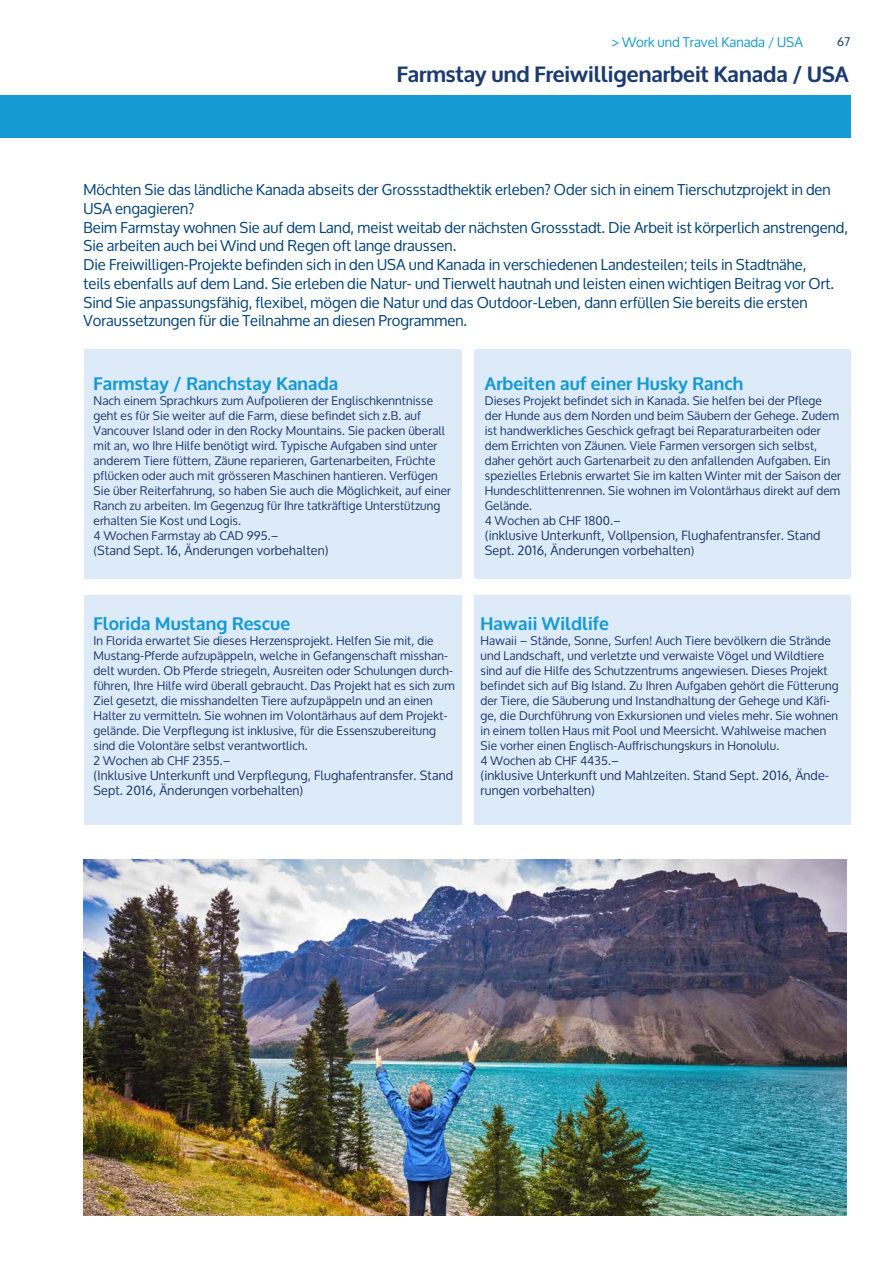
<style>
.page{position:relative;width:893px;height:1263px;background:#fff}
.page>*{position:absolute;margin:0;border:0;box-sizing:border-box;transform-origin:0 0}
.t1{font:700 21.9px "Oxygen";color:#1c3b6e}
.t2{font:700 18px "Oxygen";letter-spacing:.01em;color:#169ad3}
.t3{font:15px/18.8px "Oxygen";color:#004177}
.t4{font:13.5px "Oxygen";color:#169ad3}
.t5{font:12.75px/15px "Oxygen";letter-spacing:.01em;color:#1c3b6e}
.t6{font:12px/15px "Oxygen";letter-spacing:.01em;color:#1c3b6e}
.s1{font-size:12px}
</style>
<div class="page">
<div style="left:0;top:96px;width:850px;height:42px;background:#169ad3"></div>
<div style="left:84px;top:349px;width:377px;height:230px;background:#ddeaf8"></div>
<div style="left:84px;top:595px;width:377px;height:230px;background:#ddeaf8"></div>
<div style="left:474px;top:349px;width:376px;height:230px;background:#ddeaf8"></div>
<div style="left:474px;top:595px;width:376px;height:230px;background:#ddeaf8"></div>
<img style="left:84px;top:859px;width:762px;height:356px">
<p class="t4" style="left:611px;top:34px;width:193px">&gt; Work und Travel Kanada / USA</p>
<p class="t6" style="left:837px;top:34px;width:15px">67</p>
<h1 class="t1" style="left:397px;top:60px;width:453px">Farmstay und Freiwilligenarbeit Kanada / USA</h1>
<p class="t3" style="left:83px;top:180px;width:766px">Möchten Sie das ländliche Kanada abseits der Grossstadthektik erleben? Oder sich in einem Tierschutzprojekt in den USA engagieren?<br>Beim Farmstay wohnen Sie auf dem Land, meist weitab der nächsten Grossstadt. Die Arbeit ist körperlich anstrengend, Sie arbeiten auch bei Wind und Regen oft lange draussen.<br>Die Freiwilligen-Projekte befinden sich in den USA und Kanada in verschiedenen Landesteilen; teils in Stadtnähe,<br>teils ebenfalls auf dem Land. Sie erleben die Natur- und Tierwelt hautnah und leisten einen wichtigen Beitrag vor Ort.<br>Sind Sie anpassungsfähig, flexibel, mögen die Natur und das Outdoor-Leben, dann erfüllen Sie bereits die ersten Voraussetzungen für die Teilnahme an diesen Programmen.</p>
<h2 class="t2" style="left:94px;top:372px;width:246px">Farmstay / Ranchstay Kanada</h2>
<p class="t6" style="left:94px;top:393px;width:359px">Nach einem Sprachkurs zum Aufpolieren der Englischkenntnisse geht es für Sie weiter auf die Farm, diese befindet sich z.B. auf Vancouver Island oder in den Rocky Mountains. Sie packen überall mit an, wo Ihre Hilfe benötigt wird. Typische Aufgaben sind unter anderem Tiere füttern, Zäune reparieren, Gartenarbeiten, Früchte pflücken oder auch mit grösseren Maschinen hantieren. Verfügen Sie über Reiterfahrung, so haben Sie auch die Möglichkeit, auf einer Ranch zu arbeiten. Im Gegenzug für Ihre tatkräftige Unterstützung erhalten Sie Kost und Logis.<br>4 Wochen Farmstay ab CAD 995.–</p>
<p class="t5" style="left:94px;top:543px;width:236px"><span class="s1">(</span>Stand Sept. 16, Änderungen vorbehalten)</p>
<h2 class="t2" style="left:94px;top:612px;width:198px">Florida Mustang Rescue</h2>
<p class="t6" style="left:94px;top:633px;width:363px">In Florida erwartet Sie dieses Herzensprojekt. Helfen Sie mit, die Mustang-Pferde aufzupäppeln, welche in Gefangenschaft misshan&shy;delt wurden. Ob Pferde striegeln, Ausreiten oder Schulungen durch&shy;führen, Ihre Hilfe wird überall gebraucht. Das Projekt hat es sich zum Ziel gesetzt, die misshandelten Tiere aufzupäppeln und an einen Halter zu vermitteln. Sie wohnen im Volontärhaus auf dem Projekt&shy;gelände. Die Verpflegung ist inklusive, für die Essenszubereitung sind die Volontäre selbst verantwortlich.<br>2 Wochen ab CHF 2355.–</p>
<p class="t5" style="left:94px;top:768px;width:361px">(Inklusive Unterkunft und Verpflegung, Flughafentransfer. Stand<br>Sept. 2016, Änderungen vorbehalten)</p>
<h2 class="t2" style="left:485px;top:372px;width:260px">Arbeiten auf einer Husky Ranch</h2>
<p class="t6" style="left:485px;top:393px;width:358px">Dieses Projekt befindet sich in Kanada. Sie helfen bei der Pflege der Hunde aus dem Norden und beim Säubern der Gehege. Zudem ist handwerkliches Geschick gefragt bei Reparaturarbeiten oder dem Errichten von Zäunen. Viele Farmen versorgen sich selbst, daher gehört auch Gartenarbeit zu den anfallenden Aufgaben. Ein spezielles Erlebnis erwartet Sie im kalten Winter mit der Saison der Hundeschlittenrennen. Sie wohnen im Volontärhaus direkt auf dem Gelände.<br>4 Wochen ab CHF 1800.–</p>
<p class="t5" style="left:485px;top:528px;width:337px">(inklusive Unterkunft, Vollpension, Flughafentransfer. Stand<br>Sept. 2016, Änderungen vorbehalten<span class="s1">)</span></p>
<h2 class="t2" style="left:480px;top:612px;width:130px">Hawaii Wildlife</h2>
<p class="t6" style="left:480px;top:633px;width:359px">Hawaii – Stände, Sonne, Surfen! Auch Tiere bevölkern die Strände und Landschaft, und verletzte und verwaiste Vögel und Wildtiere sind auf die Hilfe des Schutzzentrums angewiesen. Dieses Projekt befindet sich auf Big Island. Zu Ihren Aufgaben gehört die Fütterung der Tiere, die Säuberung und Instandhaltung der Gehege und Käfi&shy;ge, die Durchführung von Exkursionen und vieles mehr. Sie wohnen in einem tollen Haus mit Pool und Meersicht. Wahlweise machen Sie vorher einen Englisch-Auffrischungskurs in Honolulu.<br>4 Wochen ab CHF 4435.–</p>
<p class="t5" style="left:480px;top:768px;width:350px">(inklusive Unterkunft und Mahlzeiten. Stand Sept. 2016, Ände&shy;rungen vorbehalten)</p>
</div>
